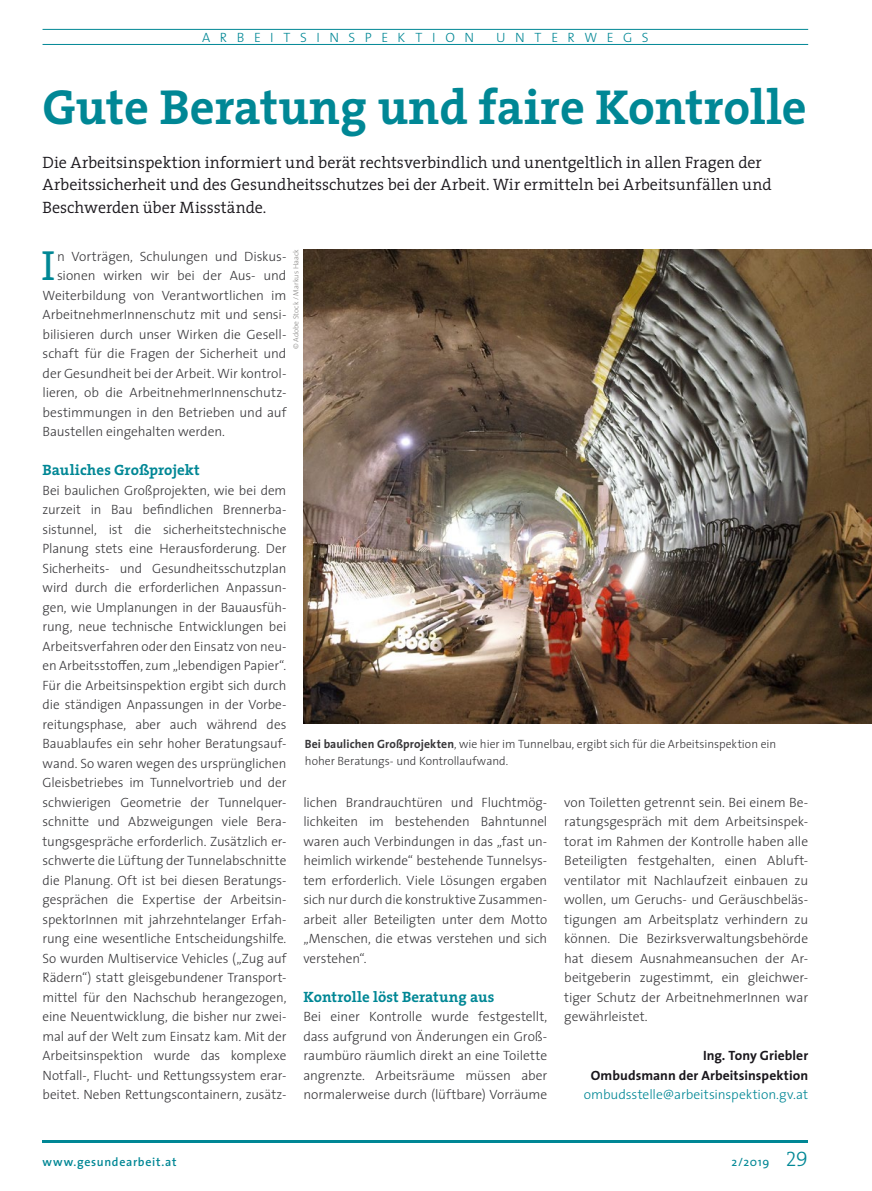
<style>
.page{position:relative;width:872px;height:1191px;background:#fff}
.page>*{position:absolute;margin:0;border:0;box-sizing:border-box;transform-origin:0 0}
.t1{font:700 49.5px "The Serif";color:#008795}
.t2{font:42.45px "The Serif";color:#008795}
.t3{font:300 16.5px/22.5px "The Serif";color:#1a171c}
.t4{font:700 15px "The Serif";color:#008795}
.t5{font:300 13.5px/19.5px "The Sans";letter-spacing:-.005em;color:#38373a;text-align:justify}
.t6{font:700 13.5px/19.5px "The Sans";letter-spacing:.005em;color:#1a171c;text-align:right}
.t7{font:300 13.5px "The Sans";letter-spacing:-.005em;color:#008795}
.t8{font:300 13.5px "The Sans";letter-spacing:.71em;color:#008795}
.t9{font:300 13.5px "The Sans";letter-spacing:.705em;color:#008795}
.t10{font:300 12px/16.5px "The Sans";letter-spacing:-.005em;color:#38373a}
.t11{font:600 12px "The Sans";letter-spacing:.06em;color:#008795}
.t12{font:12px "The Sans";color:#008795}
.t13{font:300 7.5px "The Sans";color:#888785}
.s1{font-weight:700}
.s2{font-family:"The Serif Light Caps";font-size:21px}
</style>
<div class="page">
<hr style="left:43px;top:1140px;width:765px;height:2px;background:#008795">
<hr style="left:43px;top:29px;width:765px;height:1px;background:#008795">
<hr style="left:43px;top:44px;width:765px;height:1px;background:#008795">
<img style="left:304px;top:249px;width:568px;height:475px">
<p class="t8" style="left:202px;top:26px;width:274px">ARBEITSINSPEKTION</p>
<p class="t9" style="left:496px;top:26px;width:154px">UNTERWEGS</p>
<h1 class="t1" style="left:43px;top:66px;width:765px">Gute Beratung und faire Kontrolle</h1>
<p class="t3" style="left:43px;top:150px;width:730px">Die Arbeitsinspektion informiert und berät rechtsverbindlich und unentgeltlich in allen Fragen der<br>Arbeitssicherheit und des Gesundheitsschutzes bei der Arbeit. Wir ermitteln bei Arbeitsunfällen und<br>Beschwerden über Missstände.</p>
<p class="t13" style="left:290px;top:349px;width:101px;rotate:-90deg">© Adobe Stock / Markus Haack</p>
<h2 class="t2" style="left:41px;top:230px;width:15px">I</h2>
<p class="t5" style="left:57px;top:246px;width:231px">n Vorträgen, Schulungen und Diskus-</p>
<p class="t5" style="left:57px;top:265px;width:231px">sionen wirken wir bei der Aus- und</p>
<p class="t5" style="left:43px;top:285px;width:245px">Weiterbildung von Verantwortlichen im</p>
<p class="t5" style="left:43px;top:304px;width:245px">ArbeitnehmerInnenschutz mit und sensi-</p>
<p class="t5" style="left:43px;top:324px;width:245px">bilisieren durch unser Wirken die Gesell-</p>
<p class="t5" style="left:43px;top:343px;width:245px">schaft für die Fragen der Sicherheit und</p>
<p class="t5" style="left:43px;top:363px;width:245px">der Gesundheit bei der Arbeit. Wir kontrol-</p>
<p class="t5" style="left:43px;top:382px;width:245px">lieren, ob die ArbeitnehmerInnenschutz-</p>
<p class="t5" style="left:43px;top:402px;width:245px">bestimmungen in den Betrieben und auf</p>
<p class="t5" style="left:43px;top:421px;width:184px">Baustellen eingehalten werden.</p>
<p class="t4" style="left:43px;top:457px;width:159px">Bauliches Großprojekt</p>
<p class="t5" style="left:43px;top:480px;width:245px">Bei baulichen Großprojekten, wie bei dem zurzeit in Bau befindlichen Brennerba&shy;sistunnel, ist die sicherheitstechnische Planung stets eine Herausforderung. Der Sicherheits- und Gesundheitsschutzplan wird durch die erforderlichen Anpassun&shy;gen, wie Umplanungen in der Bauausfüh&shy;rung, neue technische Entwicklungen bei Arbeitsverfahren oder den Einsatz von neu&shy;en Arbeitsstoffen, zum „lebendigen Papier“.<br>Für die Arbeitsinspektion ergibt sich durch die ständigen Anpassungen in der Vorbe&shy;reitungsphase, aber auch während des Bauablaufes ein sehr hoher Beratungsauf&shy;wand. So waren wegen des ursprünglichen Gleisbetriebes im Tunnelvortrieb und der schwierigen Geometrie der Tunnelquer&shy;schnitte und Abzweigungen viele Bera&shy;tungsgespräche erforderlich. Zusätzlich er&shy;schwerte die Lüftung der Tunnelabschnitte die Planung. Oft ist bei diesen Beratungs&shy;gesprächen die Expertise der Arbeitsin&shy;spektorInnen mit jahrzehntelanger Erfah&shy;rung eine wesentliche Entscheidungshilfe.<br>So wurden Multiservice Vehicles („Zug auf Rädern“) statt gleisgebundener Transport&shy;mittel für den Nachschub herangezogen, eine Neuentwicklung, die bisher nur zwei&shy;mal auf der Welt zum Einsatz kam. Mit der Arbeitsinspektion wurde das komplexe Notfall-, Flucht- und Rettungssystem erar&shy;beitet. Neben Rettungscontainern, zusätz-</p>
<p class="t10" style="left:305px;top:735px;width:473px"><span class="s1">Bei baulichen Großprojekten</span>, wie hier im Tunnelbau, ergibt sich für die Arbeitsinspektion ein hoher Beratungs- und Kontrollaufwand.</p>
<p class="t5" style="left:564px;top:792px;width:245px">von Toiletten getrennt sein. Bei einem Be&shy;ratungsgespräch mit dem Arbeitsinspek&shy;torat im Rahmen der Kontrolle haben alle Beteiligten festgehalten, einen Abluft&shy;ventilator mit Nachlaufzeit einbauen zu wollen, um Geruchs- und Geräuschbeläs&shy;tigungen am Arbeitsplatz verhindern zu können. Die Bezirksverwaltungsbehörde hat diesem Ausnahmeansuchen der Ar&shy;beitgeberin zugestimmt, ein gleichwer&shy;tiger Schutz der ArbeitnehmerInnen war gewährleistet.</p>
<p class="t6" style="left:591px;top:1045px;width:219px">Ing. Tony Griebler<br>Ombudsmann der Arbeitsinspektion</p>
<p class="t7" style="left:584px;top:1083px;width:226px">ombudsstelle@arbeitsinspektion.gv.at</p>
<p class="t5" style="left:303px;top:792px;width:245px">lichen Brandrauchtüren und Fluchtmög&shy;lichkeiten im bestehenden Bahntunnel waren auch Verbindungen in das „fast un&shy;heimlich wirkende“ bestehende Tunnelsys&shy;tem erforderlich. Viele Lösungen ergaben sich nur durch die konstruktive Zusammen&shy;arbeit aller Beteiligten unter dem Motto „Menschen, die etwas verstehen und sich verstehen“.</p>
<p class="t4" style="left:303px;top:984px;width:192px">Kontrolle löst Beratung aus</p>
<p class="t5" style="left:303px;top:1006px;width:245px">Bei einer Kontrolle wurde festgestellt, dass aufgrund von Änderungen ein Groß&shy;raumbüro räumlich direkt an eine Toilette angrenzte. Arbeitsräume müssen aber normalerweise durch (lüftbare) Vorräume</p>
<p class="t11" style="left:43px;top:1151px;width:136px">www.gesundearbeit.at</p>
<p class="t12" style="left:731px;top:1151px;width:78px">2/2019 <span class="s2">29</span></p>
</div>
